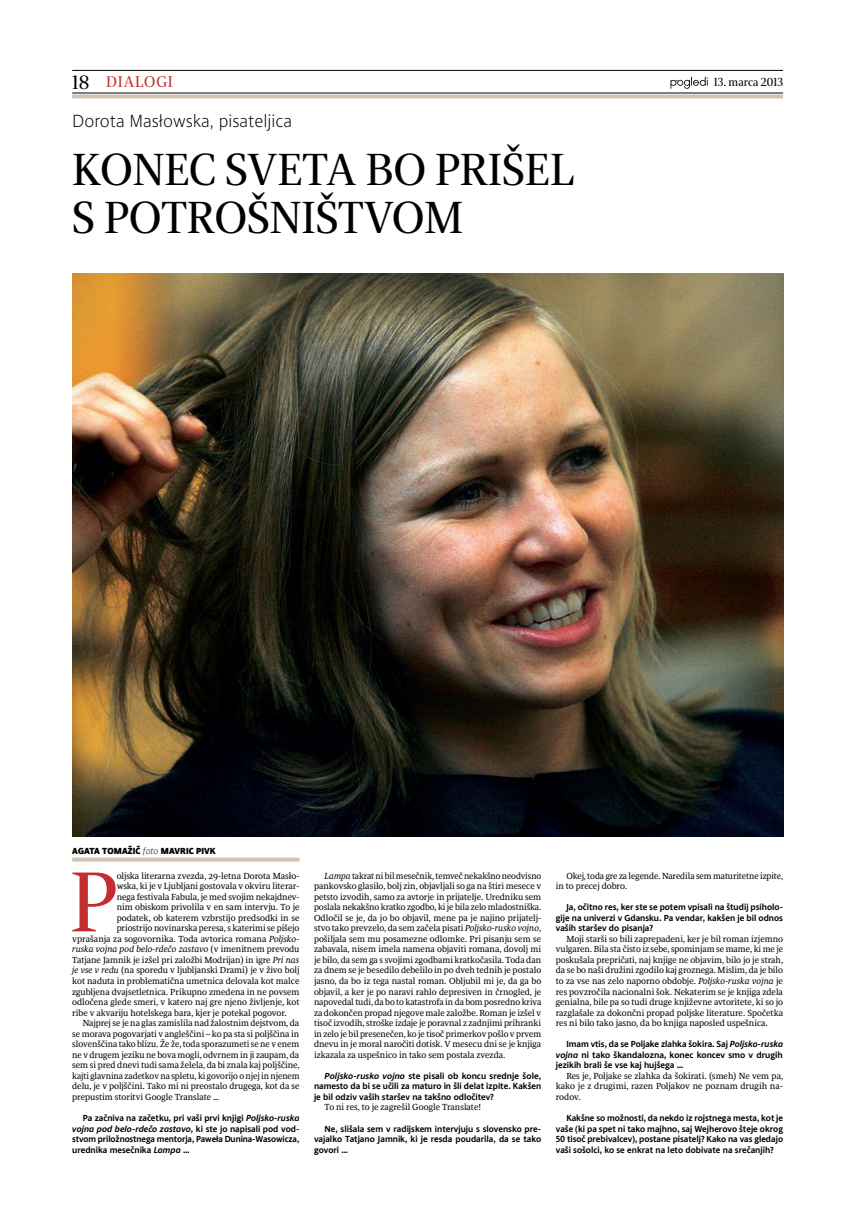
<style>
.page{position:relative;width:848px;height:1219px;background:#fff}
.page>*{position:absolute;margin:0;border:0;box-sizing:border-box;transform-origin:0 0}
.t1{font:86.8px "Delo N Demi";color:#c32d2f}
.t2{font:46px/48px "Delo N Demi";color:#000}
.t3{font:300 18px "Delo S";color:#000}
.t4{font:16px "Delo N Demi";letter-spacing:.05em;color:#c32d2f}
.t5{font:12px "Delo N Demi";color:#000}
.t6{font:9px/10.5px "Delo Text";color:#000;text-align:justify}
.t7{font:700 9px/10.5px "Delo S";color:#000;text-align:justify}
.t8{font:italic 9px "Delo Text";color:#000}
.t9{font:800 9px "Delo S";letter-spacing:.01em;color:#000}
.s1{font-size:20px;color:#000}
.s2{font-weight:300;font-style:italic}
.s3{font-style:italic}
.s4{font-style:normal}
</style>
<div class="page">
<hr style="left:72px;top:93px;width:711px;height:1px;background:#000">
<hr style="left:72px;top:70px;width:711px;height:1px;background:#000">
<svg style="left:670px;top:77px;width:37px;height:12px"></svg>
<svg style="left:72px;top:94px;width:711px;height:4px;background:#d7c9bb"></svg>
<svg style="left:72px;top:858px;width:227px;height:4px"></svg>
<img style="left:72px;top:273px;width:711px;height:563px">
<h3 class="t4" style="left:72px;top:71px;width:102px"><span class="s1">18</span> DIALOGI</h3>
<h3 class="t5" style="left:713px;top:74px;width:71px">13. MARCA 2013</h3>
<h3 class="t3" style="left:72px;top:110px;width:221px">Dorota Masłowska, pisateljica</h3>
<h2 class="t2" style="left:72px;top:144px;width:503px">KONEC SVETA BO PRIŠEL<br>S POTROŠNIŠTVOM</h2>
<p class="t9" style="left:72px;top:845px;width:145px">AGATA TOMAŽIČ <span class="s2">foto</span> MAVRIC PIVK</p>
<h1 class="t1" style="left:70px;top:845px;width:48px">P</h1>
<p class="t6" style="left:117px;top:870px;width:184px">oljska literarna zvezda, 29-letna Dorota Masło-</p>
<p class="t6" style="left:117px;top:881px;width:184px">wska, ki je v Ljubljani gostovala v okviru literar-</p>
<p class="t6" style="left:117px;top:891px;width:184px">nega festivala Fabula, je med svojim nekajdnev-</p>
<p class="t6" style="left:117px;top:902px;width:184px">nim obiskom privolila v en sam intervju. To je</p>
<p class="t6" style="left:117px;top:912px;width:184px">podatek, ob katerem vzbrstijo predsodki in se</p>
<p class="t6" style="left:117px;top:923px;width:184px">priostrijo novinarska peresa, s katerimi se pišejo</p>
<p class="t6" style="left:72px;top:933px;width:229px">vprašanja za sogovornika. Toda avtorica romana <span class="s3">Poljsko-</span></p>
<p class="t8" style="left:72px;top:944px;width:229px">ruska vojna pod belo-rdečo zastavo <span class="s4">(v imenitnem prevodu</span></p>
<p class="t6" style="left:72px;top:955px;width:229px">Tatjane Jamnik je izšel pri založbi Modrijan) in igre <span class="s3">Pri nas</span></p>
<p class="t6" style="left:72px;top:965px;width:229px"><span class="s3">je vse v redu</span> (na sporedu v ljubljanski Drami) je v živo bolj</p>
<p class="t6" style="left:72px;top:976px;width:229px">kot naduta in problematična umetnica delovala kot malce</p>
<p class="t6" style="left:72px;top:986px;width:229px">zgubljena dvajsetletnica. Prikupno zmedena in ne povsem</p>
<p class="t6" style="left:72px;top:997px;width:229px">odločena glede smeri, v katero naj gre njeno življenje, kot</p>
<p class="t6" style="left:72px;top:1007px;width:216px">ribe v akvariju hotelskega bara, kjer je potekal pogovor.</p>
<p class="t6" style="left:83px;top:1018px;width:218px">Najprej se je na glas zamislila nad žalostnim dejstvom, da</p>
<p class="t6" style="left:72px;top:1028px;width:229px">se morava pogovarjati v angleščini – ko pa sta si poljščina in</p>
<p class="t6" style="left:72px;top:1039px;width:229px">slovenščina tako blizu. Že že, toda sporazumeti se ne v enem</p>
<p class="t6" style="left:72px;top:1049px;width:228px">ne v drugem jeziku ne bova mogli, odvrnem in ji zaupam, da</p>
<p class="t6" style="left:72px;top:1060px;width:229px">sem si pred dnevi tudi sama želela, da bi znala kaj poljščine,</p>
<p class="t6" style="left:72px;top:1070px;width:229px">kajti glavnina zadetkov na spletu, ki govorijo o njej in njenem</p>
<p class="t6" style="left:72px;top:1081px;width:229px">delu, je v poljščini. Tako mi ni preostalo drugega, kot da se</p>
<p class="t6" style="left:72px;top:1092px;width:149px">prepustim storitvi Google Translate …</p>
<p class="t7" style="left:72px;top:1113px;width:229px;text-indent:11px">Pa začniva na začetku, pri vaši prvi knjigi <span class="s3">Poljsko-ruska vojna pod belo-rdečo zastavo</span>, ki ste jo napisali pod vod&shy;stvom priložnostnega mentorja, Paweła Dunina-Wasowicza, urednika mesečnika <span class="s3">Lampa</span> …</p>
<p class="t6" style="left:314px;top:870px;width:229px;text-indent:11px"><span class="s3">Lampa</span> takrat ni bil mesečnik, temveč nekakšno neodvisno pankovsko glasilo, bolj zin, objavljali so ga na štiri mesece v petsto izvodih, samo za avtorje in prijatelje. Uredniku sem poslala nekakšno kratko zgodbo, ki je bila zelo mladostniška.<br>Odločil se je, da jo bo objavil, mene pa je najino prijatelj&shy;stvo tako prevzelo, da sem začela pisati <span class="s3">Poljsko-rusko vojno</span>, pošiljala sem mu posamezne odlomke. Pri pisanju sem se zabavala, nisem imela namena objaviti romana, dovolj mi je bilo, da sem ga s svojimi zgodbami kratkočasila. Toda dan za dnem se je besedilo debelilo in po dveh tednih je postalo jasno, da bo iz tega nastal roman. Obljubil mi je, da ga bo objavil, a ker je po naravi rahlo depresiven in črnogled, je napovedal tudi, da bo to katastrofa in da bom posredno kriva za dokončen propad njegove male založbe. Roman je izšel v tisoč izvodih, stroške izdaje je poravnal z zadnjimi prihranki in zelo je bil presenečen, ko je tisoč primerkov pošlo v prvem dnevu in je moral naročiti dotisk. V mesecu dni se je knjiga izkazala za uspešnico in tako sem postala zvezda.</p>
<p class="t7" style="left:314px;top:1071px;width:229px;text-indent:11px"><span class="s3">Poljsko-rusko vojno</span> ste pisali ob koncu srednje šole, namesto da bi se učili za maturo in šli delat izpite. Kakšen je bil odziv vaših staršev na takšno odločitev?</p>
<p class="t6" style="left:324px;top:1102px;width:158px">To ni res, to je zagrešil Google Translate!</p>
<p class="t7" style="left:314px;top:1124px;width:229px;text-indent:11px">Ne, slišala sem v radijskem intervjuju s slovensko pre&shy;vajalko Tatjano Jamnik, ki je resda poudarila, da se tako govori …</p>
<p class="t6" style="left:556px;top:870px;width:229px;text-indent:11px">Okej, toda gre za legende. Naredila sem maturitetne izpite, in to precej dobro.</p>
<p class="t7" style="left:556px;top:903px;width:229px;text-indent:11px">Ja, očitno res, ker ste se potem vpisali na študij psiholo&shy;gije na univerzi v Gdansku. Pa vendar, kakšen je bil odnos vaših staršev do pisanja?</p>
<p class="t6" style="left:556px;top:933px;width:229px;text-indent:11px">Moji starši so bili zaprepadeni, ker je bil roman izjemno vulgaren. Bila sta čisto iz sebe, spominjam se mame, ki me je poskušala prepričati, naj knjige ne objavim, bilo jo je strah, da se bo naši družini zgodilo kaj groznega. Mislim, da je bilo to za vse nas zelo naporno obdobje. <span class="s3">Poljsko-ruska vojna</span> je res povzročila nacionalni šok. Nekaterim se je knjiga zdela genialna, bile pa so tudi druge književne avtoritete, ki so jo razglašale za dokončni propad poljske literature. Spočetka res ni bilo tako jasno, da bo knjiga naposled uspešnica.</p>
<p class="t7" style="left:556px;top:1040px;width:229px;text-indent:11px">Imam vtis, da se Poljake zlahka šokira. Saj <span class="s3">Poljsko-ruska vojna</span> ni tako škandalozna, konec koncev smo v drugih jezikih brali še vse kaj hujšega …</p>
<p class="t6" style="left:556px;top:1070px;width:229px;text-indent:11px">Res je, Poljake se zlahka da šokirati. (smeh) Ne vem pa, kako je z drugimi, razen Poljakov ne poznam drugih na&shy;rodov.</p>
<p class="t7" style="left:556px;top:1113px;width:229px;text-indent:11px">Kakšne so možnosti, da nekdo iz rojstnega mesta, kot je vaše (ki pa spet ni tako majhno, saj Wejherovo šteje okrog 50 tisoč prebivalcev), postane pisatelj? Kako na vas gledajo vaši sošolci, ko se enkrat na leto dobivate na srečanjih?</p>
</div>
